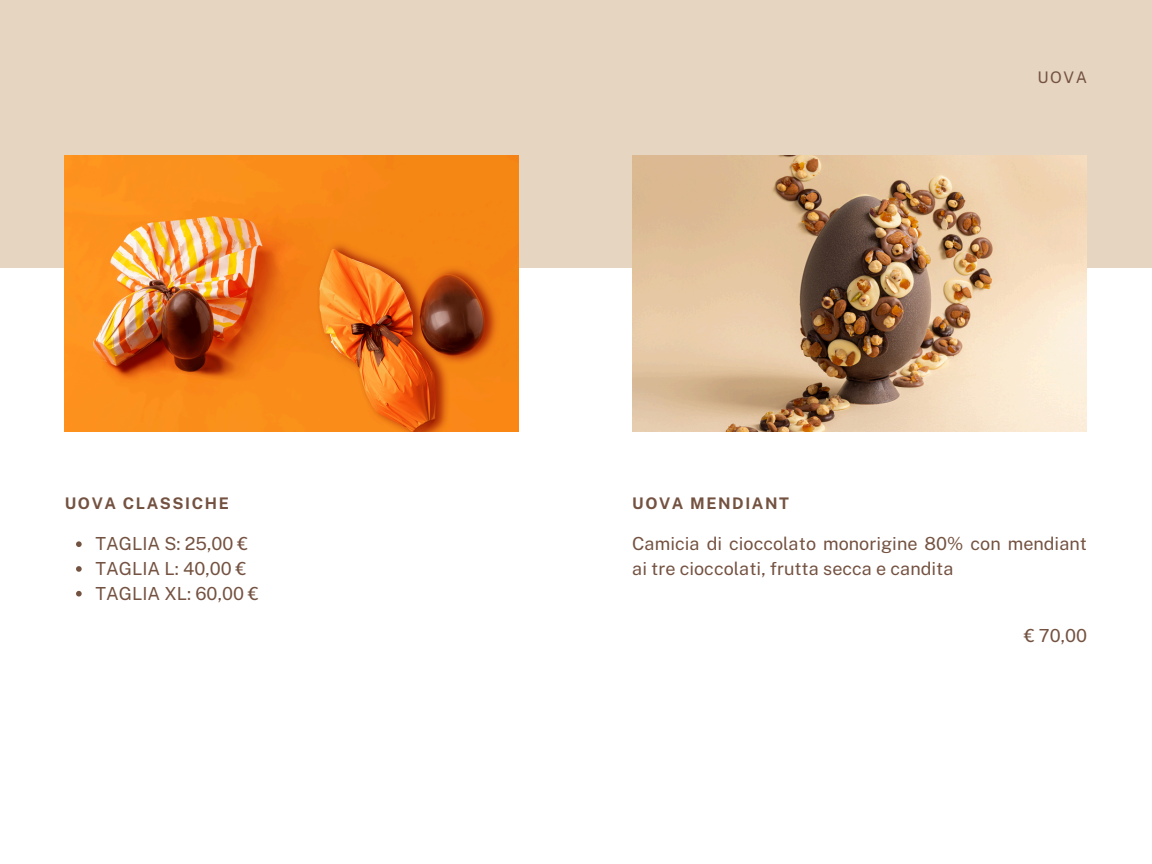
<style>
.page{position:relative;width:1152px;height:864px;background:#fff}
.page>*{position:absolute;margin:0;border:0;box-sizing:border-box;transform-origin:0 0}
.t1{font:18px/24.8px "Public Sans";color:#745241}
.t2{font:700 16.05px "Public Sans";letter-spacing:.1em;color:#745241}
.t3{font:16.05px "Public Sans";color:#745241}
</style>
<div class="page">
<div style="left:0;top:0;width:1152px;height:268px;background:#e6d5c1"></div>
<img style="left:65px;top:155px;width:453px;height:277px">
<img style="left:632px;top:155px;width:455px;height:277px">
<svg style="left:76px;top:541px;width:6px;height:6px"></svg>
<svg style="left:76px;top:566px;width:6px;height:6px"></svg>
<svg style="left:76px;top:591px;width:6px;height:6px"></svg>
<p class="t3" style="left:1037px;top:67px;width:51px">UOVA</p>
<p class="t2" style="left:65px;top:494px;width:166px">UOVA CLASSICHE</p>
<h2 class="t2" style="left:632px;top:494px;width:158px">UOVA MENDIANT</h2>
<p class="t1" style="left:95px;top:531px;width:154px">TAGLIA S: 25,00 €</p>
<p class="t1" style="left:95px;top:556px;width:153px">TAGLIA L: 40,00 €</p>
<p class="t1" style="left:95px;top:581px;width:165px">TAGLIA XL: 60,00 €</p>
<p class="t1" style="left:632px;top:531px;width:456px">Camicia di cioccolato monorigine 80% con mendiant ai tre cioccolati, frutta secca e candita</p>
<h2 class="t1" style="left:1024px;top:624px;width:65px">€ 70,00</h2>
</div>
